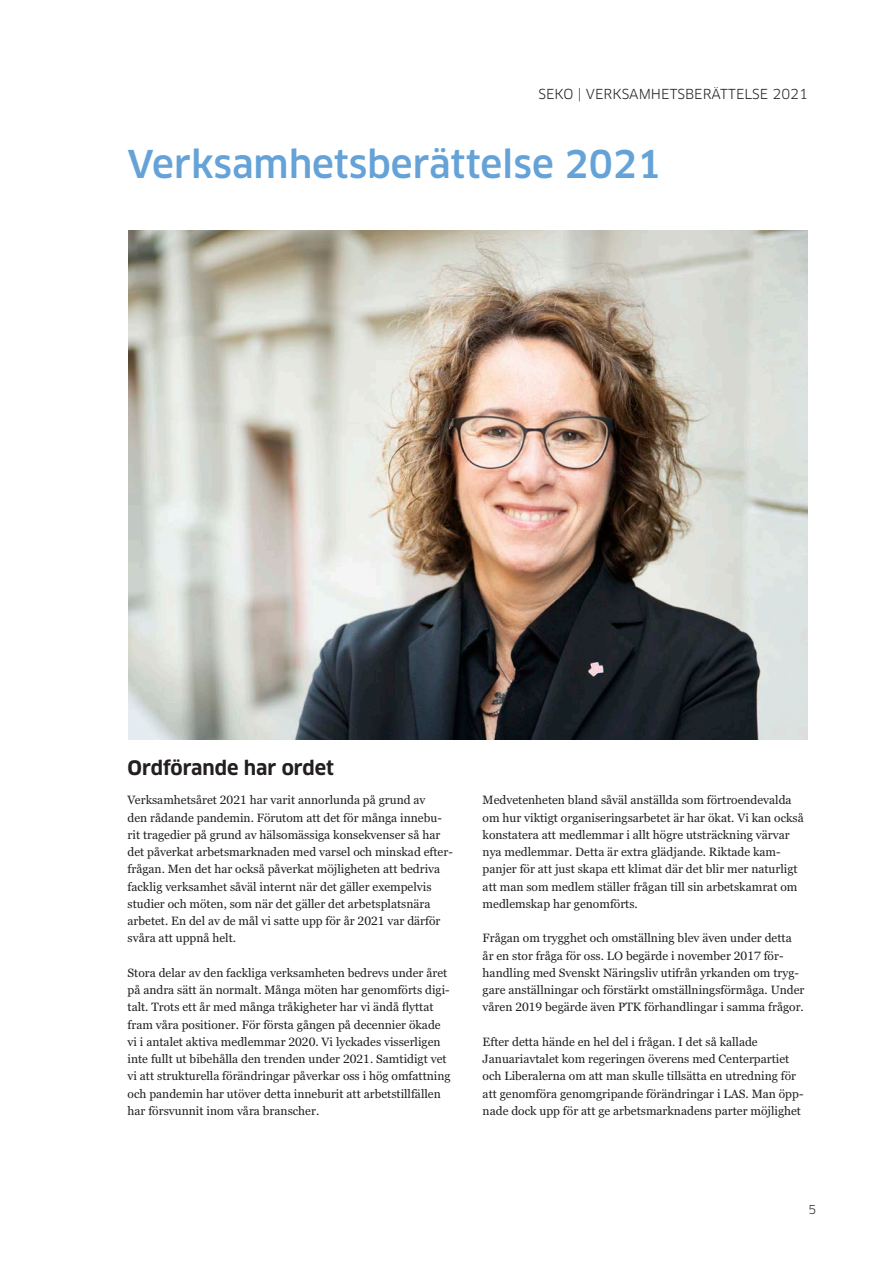
<style>
.page{position:relative;width:893px;height:1263px;background:#fff}
.page>*{position:absolute;margin:0;border:0;box-sizing:border-box;transform-origin:0 0}
.Rubrik_1{font:500 37.5px "Clan Pro";color:#64a2d7}
.Rubrik_Ordf_har_orde{font:700 19.5px "Clan Pro";color:#231f20}
.t1{font:13.5px "Clan Pro";color:#231f20}
.A4_bröd_ui{font:12px/17.2px "Georgia Pro";color:#231f20}
.t2{font:12px "Clan Pro";color:#231f20}
</style>
<div class="page">
<img style="left:128px;top:230px;width:679px;height:510px">
<p class="t1" style="left:538px;top:86px;width:271px">SEKO | VERKSAMHETSBERÄTTELSE 2021</p>
<p class="Rubrik_1" style="left:128px;top:143px;width:535px">Verksamhetsberättelse 2021</p>
<p class="Rubrik_Ordf_har_orde" style="left:128px;top:756px;width:208px">Ordförande har ordet</p>
<p class="A4_bröd_ui" style="left:128px;top:792px;width:327px">Verksamhetsåret 2021 har varit annorlunda på grund av<br>den rådande pandemin. Förutom att det för många innebu&shy;rit tragedier på grund av hälsomässiga konsekvenser så har det påverkat arbetsmarknaden med varsel och minskad efter&shy;frågan. Men det har också påverkat möjligheten att bedriva facklig verksamhet såväl internt när det gäller exempelvis studier och möten, som när det gäller det arbetsplatsnära arbetet. En del av de mål vi satte upp för år 2021 var därför svåra att uppnå helt.</p>
<p class="A4_bröd_ui" style="left:128px;top:965px;width:325px">Stora delar av den fackliga verksamheten bedrevs under året på andra sätt än normalt. Många möten har genomförts digi&shy;talt. Trots ett år med många tråkigheter har vi ändå flyttat fram våra positioner. För första gången på decennier ökade vi i antalet aktiva medlemmar 2020. Vi lyckades visserligen inte fullt ut bibehålla den trenden under 2021. Samtidigt vet vi att strukturella förändringar påverkar oss i hög omfattning och pandemin har utöver detta inneburit att arbetstillfällen har försvunnit inom våra branscher.</p>
<p class="A4_bröd_ui" style="left:483px;top:792px;width:323px">Medvetenheten bland såväl anställda som förtroendevalda om hur viktigt organiseringsarbetet är har ökat. Vi kan också konstatera att medlemmar i allt högre utsträckning värvar nya medlemmar. Detta är extra glädjande. Riktade kam&shy;panjer för att just skapa ett klimat där det blir mer naturligt att man som medlem ställer frågan till sin arbetskamrat om medlemskap har genomförts.</p>
<p class="A4_bröd_ui" style="left:483px;top:930px;width:323px">Frågan om trygghet och omställning blev även under detta år en stor fråga för oss. LO begärde i november 2017 för&shy;handling med Svenskt Näringsliv utifrån yrkanden om tryg&shy;gare anställningar och förstärkt omställningsförmåga. Under våren 2019 begärde även PTK förhandlingar i samma frågor.</p>
<p class="A4_bröd_ui" style="left:483px;top:1034px;width:322px">Efter detta hände en hel del i frågan. I det så kallade Januariavtalet kom regeringen överens med Centerpartiet och Liberalerna om att man skulle tillsätta en utredning för att genomföra genomgripande förändringar i LAS. Man öpp&shy;nade dock upp för att ge arbetsmarknadens parter möjlighet</p>
<p class="t2" style="left:809px;top:1203px;width:9px">5</p>
</div>
